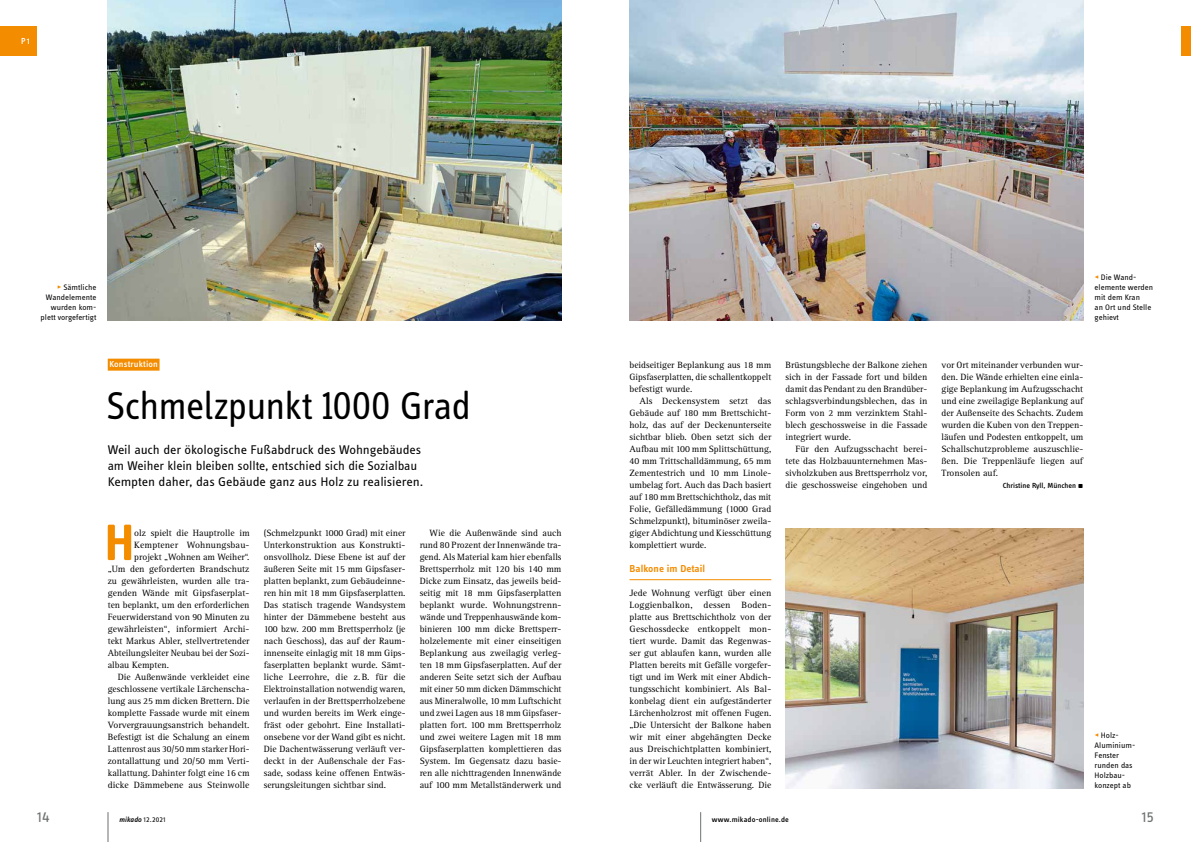
<style>
.page{position:relative;width:1191px;height:842px;background:#fff}
.page>*{position:absolute;margin:0;border:0;box-sizing:border-box;transform-origin:0 0}
.t1{font:700 52.9px "Info OT Text";color:#f48c00}
.t2{font:40px "Info OT Disp";letter-spacing:-.02em;color:#000}
.t3{font:16px "Info OT Text";color:#6f7070;scale:1.05 1}
.t4{font:13px/16px "Info OT Text";letter-spacing:-.01em;color:#000;scale:1.06 1}
.t5{font:600 10.4px "Info OT Text";letter-spacing:.005em;color:#f48c00;scale:1.05 1}
.t6{font:9.4px/12px "Rotis Serif Pro";color:#000;text-align:justify}
.t7{font:500 9px "Info OT Text";letter-spacing:.01em;color:#fff;scale:1.05 1}
.t8{font:500 9px "Info OT Text";letter-spacing:.01em;color:#fff}
.t9{font:8.2px/10px "Info OT Text";color:#000;scale:1.05 1}
.t10{font:500 7.6px "Info OT Text";color:#000;scale:1.05 1}
.t11{font:7.6px "Info OT Text";letter-spacing:.015em;color:#000;scale:1.05 1}
.s1{color:#f48c00}
.s2{font-weight:400;font-size:6px}
.s3{font-weight:500;font-style:italic}
</style>
<div class="page">
<div style="left:0;top:26px;width:37px;height:30px;background:#f48c00"></div>
<div style="left:1181px;top:26px;width:10px;height:30px;background:#f48c00"></div>
<hr style="left:108px;top:812px;width:1px;height:30px;background:#6f7070">
<hr style="left:700px;top:812px;width:1px;height:30px;background:#6f7070">
<hr style="left:629px;top:579px;width:142px;height:1px;background:#f48c00">
<div style="left:108px;top:359px;width:51px;height:12px;background:#f48c00"></div>
<img style="left:785px;top:528px;width:298px;height:260px">
<img style="left:108px;top:0;width:453px;height:320px">
<img style="left:629px;top:0;width:454px;height:320px">
<p class="t8" style="left:21px;top:35px;width:10px">P1</p>
<p class="t9" style="left:41px;top:282px;width:55px;text-align:right"><span class="s1">▸</span> Sämtliche<br>Wandelemente wurden kom&shy;plett vorgefertigt</p>
<p class="t9" style="left:1094px;top:272px;width:57px"><span class="s1">◂</span> Die Wand&shy;elemente werden mit dem Kran<br>an Ort und Stelle gehievt</p>
<p class="t7" style="left:109px;top:359px;width:48px">Konstruktion</p>
<h2 class="t2" style="left:106px;top:381px;width:366px">Schmelzpunkt 1000 Grad</h2>
<h3 class="t4" style="left:108px;top:442px;width:299px">Weil auch der ökologische Fußabdruck des Wohngebäudes am Weiher klein bleiben sollte, entschied sich die Sozialbau<br>Kempten daher, das Gebäude ganz aus Holz zu realisieren.</h3>
<h1 class="t1" style="left:105px;top:510px;width:31px">H</h1>
<p class="t6" style="left:134px;top:527px;width:117px">olz spielt die Hauptrolle im</p>
<p class="t6" style="left:134px;top:539px;width:117px">Kemptener Wohnungsbau-</p>
<p class="t6" style="left:134px;top:551px;width:117px">projekt „Wohnen am Weiher“.</p>
<p class="t6" style="left:108px;top:563px;width:143px">„Um den geforderten Brandschutz</p>
<p class="t6" style="left:108px;top:575px;width:143px">zu gewährleisten, wurden alle tra-</p>
<p class="t6" style="left:108px;top:587px;width:143px">genden Wände mit Gipsfaserplat-</p>
<p class="t6" style="left:108px;top:599px;width:143px">ten beplankt, um den erforderlichen</p>
<p class="t6" style="left:108px;top:611px;width:143px">Feuerwiderstand von 90 Minuten zu</p>
<p class="t6" style="left:108px;top:623px;width:143px">gewährleisten“, informiert Archi-</p>
<p class="t6" style="left:108px;top:635px;width:143px">tekt Markus Abler, stellvertretender</p>
<p class="t6" style="left:108px;top:647px;width:143px">Abteilungsleiter Neubau bei der Sozi-</p>
<p class="t6" style="left:108px;top:659px;width:63px">albau Kempten.</p>
<p class="t6" style="left:118px;top:671px;width:133px">Die Außenwände verkleidet eine</p>
<p class="t6" style="left:108px;top:683px;width:143px">geschlossene vertikale Lärchenscha-</p>
<p class="t6" style="left:108px;top:695px;width:143px">lung aus 25 mm dicken Brettern. Die</p>
<p class="t6" style="left:108px;top:707px;width:143px">komplette Fassade wurde mit einem</p>
<p class="t6" style="left:108px;top:719px;width:143px">Vorvergrauungsanstrich behandelt.</p>
<p class="t6" style="left:108px;top:731px;width:143px">Befestigt ist die Schalung an einem</p>
<p class="t6" style="left:108px;top:743px;width:143px">Lattenrost aus 30/50 mm starker Hori-</p>
<p class="t6" style="left:108px;top:755px;width:143px">zontallattung und 20/50 mm Verti-</p>
<p class="t6" style="left:108px;top:767px;width:143px">kallattung. Dahinter folgt eine 16 cm</p>
<p class="t6" style="left:108px;top:779px;width:143px">dicke Dämmebene aus Steinwolle</p>
<p class="t6" style="left:264px;top:527px;width:143px">(Schmelzpunkt 1000 Grad) mit einer Unterkonstruktion aus Konstrukti&shy;onsvollholz. Diese Ebene ist auf der äußeren Seite mit 15 mm Gipsfaser&shy;platten beplankt, zum Gebäudeinne&shy;ren hin mit 18 mm Gipsfaserplatten.<br>Das statisch tragende Wandsystem hinter der Dämmebene besteht aus 100 bzw. 200 mm Brettsperrholz (je nach Geschoss), das auf der Raum&shy;innenseite einlagig mit 18 mm Gips&shy;faserplatten beplankt wurde. Sämt&shy;liche Leerrohre, die z.B. für die Elektroinstallation notwendig waren, verlaufen in der Brettsperrholzebene und wurden bereits im Werk einge&shy;fräst oder gebohrt. Eine Installati&shy;onsebene vor der Wand gibt es nicht.<br>Die Dachentwässerung verläuft ver&shy;deckt in der Außenschale der Fas&shy;sade, sodass keine offenen Entwäs&shy;serungsleitungen sichtbar sind.</p>
<p class="t6" style="left:420px;top:527px;width:143px;text-indent:10px">Wie die Außenwände sind auch rund 80 Prozent der Innenwände tra&shy;gend. Als Material kam hier ebenfalls Brettsperrholz mit 120 bis 140 mm Dicke zum Einsatz, das jeweils beid&shy;seitig mit 18 mm Gipsfaserplatten beplankt wurde. Wohnungstrenn&shy;wände und Treppenhauswände kom&shy;binieren 100 mm dicke Brettsperr&shy;holzelemente mit einer einseitigen Beplankung aus zweilagig verleg&shy;ten 18 mm Gipsfaserplatten. Auf der anderen Seite setzt sich der Aufbau mit einer 50 mm dicken Dämmschicht aus Mineralwolle, 10 mm Luftschicht und zwei Lagen aus 18 mm Gipsfaser&shy;platten fort. 100 mm Brettsperrholz und zwei weitere Lagen mit 18 mm Gipsfaserplatten komplettieren das System. Im Gegensatz dazu basie&shy;ren alle nichttragenden Innenwände auf 100 mm Metallständerwerk und</p>
<p class="t6" style="left:629px;top:359px;width:143px">beidseitiger Beplankung aus 18 mm Gipsfaserplatten, die schallentkoppelt befestigt wurde.</p>
<p class="t6" style="left:629px;top:395px;width:143px;text-indent:10px">Als Deckensystem setzt das Gebäude auf 180 mm Brettschicht&shy;holz, das auf der Deckenunterseite sichtbar blieb. Oben setzt sich der Aufbau mit 100 mm Splittschüttung, 40 mm Trittschalldämmung, 65 mm Zementestrich und 10 mm Linole&shy;umbelag fort. Auch das Dach basiert auf 180 mm Brettschichtholz, das mit Folie, Gefälledämmung (1000 Grad Schmelzpunkt), bituminöser zweila&shy;giger Abdichtung und Kiesschüttung komplettiert wurde.</p>
<p class="t5" style="left:629px;top:562px;width:74px">Balkone im Detail</p>
<p class="t6" style="left:629px;top:587px;width:143px">Jede Wohnung verfügt über einen Loggienbalkon, dessen Boden&shy;platte aus Brettschichtholz von der Geschossdecke entkoppelt mon&shy;tiert wurde. Damit das Regenwas&shy;ser gut ablaufen kann, wurden alle Platten bereits mit Gefälle vorgefer&shy;tigt und im Werk mit einer Abdich&shy;tungsschicht kombiniert. Als Bal&shy;konbelag dient ein aufgeständerter Lärchenholzrost mit offenen Fugen. „Die Untersicht der Balkone haben wir mit einer abgehängten Decke aus Dreischichtplatten kombiniert, in der wir Leuchten integriert haben“, verrät Abler. In der Zwischende&shy;cke verläuft die Entwässerung. Die</p>
<p class="t6" style="left:785px;top:359px;width:143px">Brüstungsbleche der Balkone ziehen sich in der Fassade fort und bilden damit das Pendant zu den Brandüber&shy;schlagsverbindungsblechen, das in Form von 2 mm verzinktem Stahl&shy;blech geschossweise in die Fassade integriert wurde.</p>
<p class="t6" style="left:785px;top:443px;width:143px;text-indent:10px">Für den Aufzugsschacht berei&shy;tete das Holzbauunternehmen Mas&shy;sivholzkuben aus Brettsperrholz vor, die geschossweise eingehoben und</p>
<p class="t6" style="left:941px;top:359px;width:143px">vor Ort miteinander verbunden wur&shy;den. Die Wände erhielten eine einla&shy;gige Beplankung im Aufzugsschacht und eine zweilagige Beplankung auf der Außenseite des Schachts. Zudem wurden die Kuben von den Treppen&shy;läufen und Podesten entkoppelt, um Schallschutzprobleme auszuschlie&shy;ßen. Die Treppenläufe liegen auf Tronsolen auf.</p>
<p class="t10" style="left:1002px;top:481px;width:78px">Christine Ryll, München <span class="s2">▪</span></p>
<p class="t9" style="left:1094px;top:730px;width:40px"><span class="s1">◂</span> Holz-<br>Aluminium-<br>Fenster runden das<br>Holzbau&shy;konzept ab</p>
<h3 class="t3" style="left:37px;top:807px;width:14px">14</h3>
<p class="t11" style="left:119px;top:815px;width:46px"><span class="s3">mikado</span> 12.2021</p>
<p class="t10" style="left:711px;top:815px;width:75px">www.mikado-online.de</p>
<h3 class="t3" style="left:1141px;top:807px;width:14px">15</h3>
</div>
